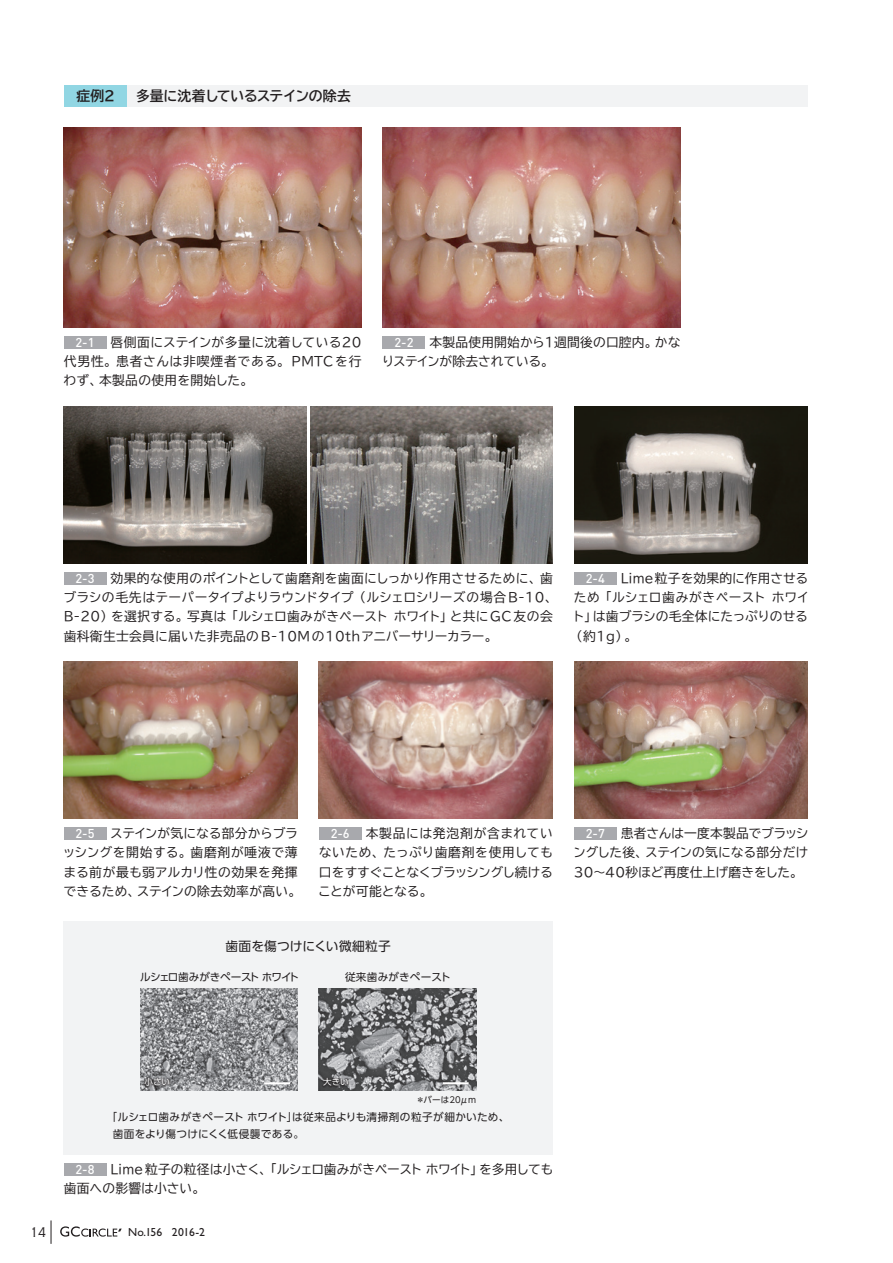
<style>
.page{position:relative;width:893px;height:1263px;background:#fff}
.page>*{position:absolute;margin:0;border:0;box-sizing:border-box;transform-origin:0 0}
.t1{font:700 13.8px "TBUD Go Std";letter-spacing:-.02em;color:#231f20}
.t2{font:13.35px "Copperplate Gothic Std 29 AB";color:#231f20}
.t3{font:12.75px/19.2px "TBUD Go Std";letter-spacing:.01em;color:#231f20}
.t4{font:500 12.75px "DINOT";color:#fff}
.t5{font:12.75px "UD Shin Go Pr 6 N";letter-spacing:.01em;color:#231f20}
.t6{font:11.7px "Gill Sans Std";letter-spacing:-.01em;color:#231f20}
.t7{font:10.65px/17px "UD Shin Go Pr 6 N";letter-spacing:.01em;color:#231f20}
.t8{font:10.65px "UD Shin Go Pr 6 N";letter-spacing:-.045em;color:#231f20}
.t9{font:8.55px "UD Shin Go Pr 6 N";letter-spacing:.01em;color:#231f20}
.t10{font:8.55px "UD Shin Go Pr 6 N";color:#fff}
</style>
<div class="page">
<div style="left:64px;top:921px;width:489px;height:233px;background:#f2f3f4"></div>
<img style="left:140px;top:989px;width:158px;height:102px">
<img style="left:319px;top:989px;width:157px;height:102px">
<hr style="left:443px;top:1082px;width:26px;height:2px;background:#fff">
<hr style="left:264px;top:1082px;width:26px;height:2px;background:#fff">
<div style="left:64px;top:1163px;width:42px;height:13px;background:#a8a9ad"></div>
<img style="left:64px;top:661px;width:234px;height:158px">
<img style="left:319px;top:661px;width:234px;height:158px">
<img style="left:574px;top:661px;width:234px;height:158px">
<div style="left:574px;top:827px;width:43px;height:13px;background:#a8a9ad"></div>
<div style="left:64px;top:827px;width:42px;height:13px;background:#a8a9ad"></div>
<div style="left:319px;top:827px;width:42px;height:13px;background:#a8a9ad"></div>
<svg style="left:143px;top:1076px;width:28px;height:12px"></svg>
<img style="left:383px;top:128px;width:297px;height:199px">
<img style="left:64px;top:406px;width:242px;height:157px">
<img style="left:310px;top:406px;width:243px;height:157px">
<img style="left:64px;top:128px;width:297px;height:199px">
<img style="left:574px;top:406px;width:234px;height:157px">
<div style="left:64px;top:336px;width:42px;height:13px;background:#a8a9ad"></div>
<div style="left:574px;top:572px;width:43px;height:13px;background:#a8a9ad"></div>
<div style="left:383px;top:336px;width:42px;height:13px;background:#a8a9ad"></div>
<div style="left:64px;top:572px;width:42px;height:13px;background:#a8a9ad"></div>
<div style="left:64px;top:85px;width:64px;height:21px;background:#91d6e3"></div>
<div style="left:128px;top:85px;width:680px;height:21px;background:#f2f3f4"></div>
<svg style="left:322px;top:1076px;width:28px;height:12px"></svg>
<svg style="left:51px;top:1220px;width:1px;height:24px"></svg>
<svg style="left:60px;top:1226px;width:62px;height:10px"></svg>
<p class="t1" style="left:76px;top:84px;width:40px">症例2</p>
<p class="t1" style="left:136px;top:84px;width:216px">多量に沈着しているステインの除去</p>
<p class="t3" style="left:64px;top:333px;width:299px;text-align:justify;text-indent:47px">唇側面にステインが多量に沈着している20代男性。患者さんは非喫煙者である。PMTCを行わず、本製品の使用を開始した。</p>
<p class="t4" style="left:76px;top:334px;width:21px">2-1</p>
<p class="t3" style="left:382px;top:333px;width:300px;text-indent:48px">本製品使用開始から1週間後の口腔内。かなりステインが除去されている。</p>
<p class="t4" style="left:394px;top:334px;width:21px">2-2</p>
<p class="t3" style="left:64px;top:569px;width:496px;text-indent:47px">効果的な使用のポイントとして歯磨剤を歯面にしっかり作用させるために、歯ブラシの毛先はテーパータイプよりラウンドタイプ（ルシェロシリーズの場合 B-10、B-20）を選択する。写真は「ルシェロ歯みがきペースト ホワイト」と共にGC友の会歯科衛生士会員に届いた非売品の B-10Mの10thアニバーサリーカラー。</p>
<p class="t4" style="left:76px;top:570px;width:21px">2-3</p>
<p class="t3" style="left:621px;top:569px;width:189px">Lime粒子を効果的に作用させる</p>
<p class="t3" style="left:574px;top:588px;width:237px">ため「ルシェロ歯みがきペースト ホワイ</p>
<p class="t3" style="left:572px;top:607px;width:237px">ト」は歯ブラシの毛全体にたっぷりのせる</p>
<p class="t3" style="left:570px;top:626px;width:69px">（約1g）。</p>
<p class="t4" style="left:586px;top:570px;width:21px">2-4</p>
<p class="t3" style="left:63px;top:824px;width:240px;text-indent:47px">ステインが気になる部分からブラッシングを開始する。歯磨剤が唾液で薄まる前が最も弱アルカリ性の効果を発揮できるため、ステインの除去効率が高い。</p>
<p class="t3" style="left:318px;top:824px;width:237px;text-align:justify;text-indent:48px">本製品には発泡剤が含まれていないため、たっぷり歯磨剤を使用しても口をすすぐことなくブラッシングし続けることが可能となる。</p>
<p class="t3" style="left:573px;top:824px;width:237px;text-align:justify;text-indent:48px">患者さんは一度本製品でブラッシングした後、ステインの気になる部分だけ30〜40秒ほど再度仕上げ磨きをした。</p>
<p class="t4" style="left:76px;top:825px;width:21px">2-5</p>
<p class="t4" style="left:331px;top:825px;width:21px">2-6</p>
<p class="t4" style="left:586px;top:825px;width:21px">2-7</p>
<p class="t5" style="left:226px;top:936px;width:167px">歯面を傷つけにくい微細粒子</p>
<p class="t8" style="left:140px;top:968px;width:161px">ルシェロ歯みがきペースト ホワイト</p>
<p class="t7" style="left:345px;top:968px;width:107px">従来歯みがきペースト</p>
<p class="t10" style="left:145px;top:1075px;width:27px">小さい</p>
<p class="t10" style="left:323px;top:1075px;width:27px">大きい</p>
<p class="t9" style="left:416px;top:1092px;width:62px">＊バーは20μm</p>
<p class="t7" style="left:113px;top:1108px;width:398px;text-indent:-6px">「ルシェロ歯みがきペースト ホワイト」は従来品よりも清掃剤の粒子が細かいため、歯面をより傷つけにくく低侵襲である。</p>
<p class="t3" style="left:64px;top:1160px;width:491px;text-indent:47px">Lime 粒子の粒径は小さく、「ルシェロ歯みがきペースト ホワイト」を多用しても歯面への影響は小さい。</p>
<p class="t4" style="left:76px;top:1161px;width:21px">2-8</p>
<p class="t2" style="left:30px;top:1224px;width:18px">14</p>
<p class="t6" style="left:128px;top:1226px;width:78px">No.156 2016-2</p>
</div>
